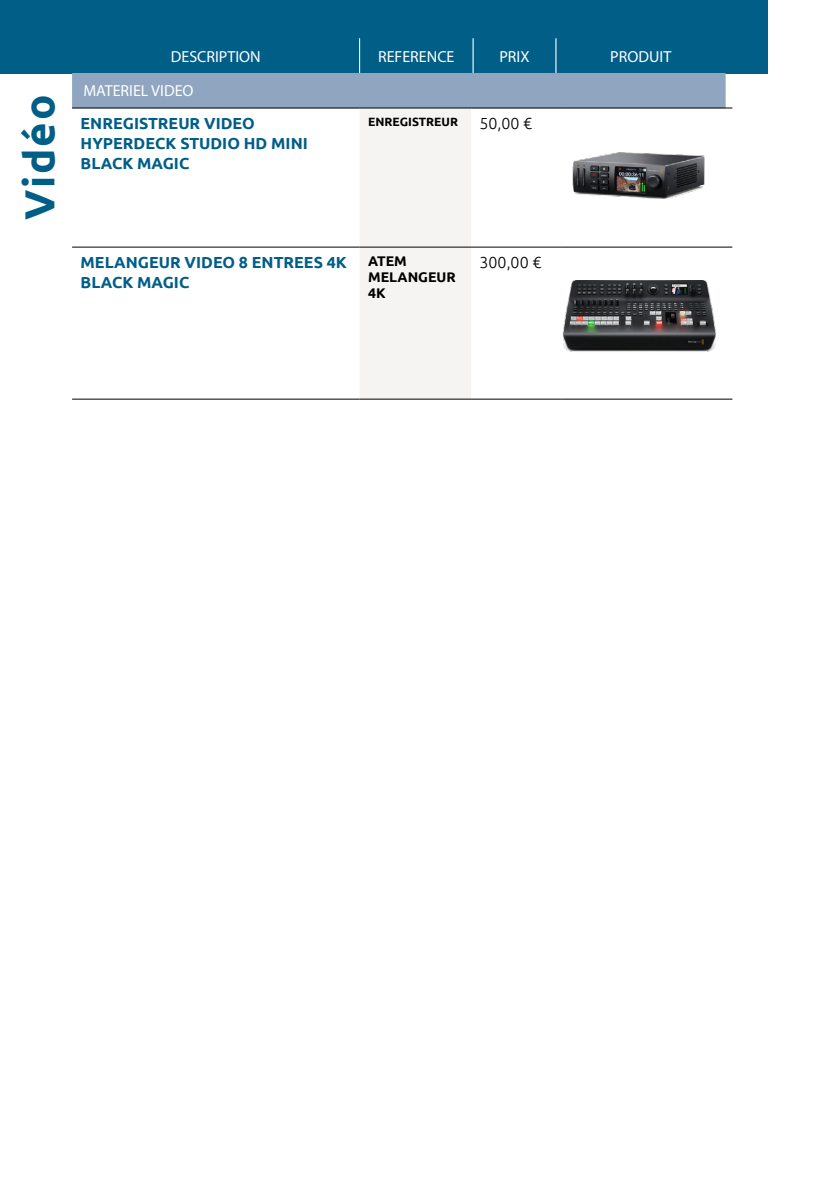
<style>
.page{position:relative;width:840px;height:1191px;background:#fff}
.page>*{position:absolute;margin:0;border:0;box-sizing:border-box;transform-origin:0 0}
.t1{font:700 42px "Ubuntu";letter-spacing:.04em;color:#005e87}
.t2{font:700 16px/20px "Ubuntu";color:#005e87}
.t3{font:16px "Myriad Pro";color:#fff}
.t4{font:300 16px "Ubuntu";color:#000}
.t5{font:700 14px/16px "Ubuntu";color:#000}
.t6{font:700 12px "Ubuntu";color:#000}
</style>
<div class="page">
<div style="left:0;top:0;width:767px;height:73px;background:#005e87"></div>
<svg style="left:72px;top:38px;width:653px;height:361px"></svg>
<hr style="left:72px;top:108px;width:287px;height:1px;background:#000">
<hr style="left:359px;top:108px;width:112px;height:1px;background:#000">
<hr style="left:471px;top:108px;width:90px;height:1px;background:#000">
<hr style="left:72px;top:399px;width:287px;height:1px;background:#000">
<hr style="left:359px;top:399px;width:112px;height:1px;background:#000">
<hr style="left:471px;top:399px;width:90px;height:1px;background:#000">
<hr style="left:561px;top:399px;width:171px;height:1px;background:#000">
<hr style="left:72px;top:247px;width:287px;height:1px;background:#000">
<hr style="left:359px;top:247px;width:112px;height:1px;background:#000">
<hr style="left:471px;top:247px;width:90px;height:1px;background:#000">
<hr style="left:561px;top:247px;width:171px;height:1px;background:#000">
<img style="left:533px;top:72px;width:212px;height:149px">
<img style="left:546px;top:280px;width:179px;height:72px">
<p class="t1" style="left:14px;top:220px;width:126px;rotate:-90deg">Vidéo</p>
<p class="t3" style="left:171px;top:46px;width:91px">DESCRIPTION</p>
<p class="t3" style="left:378px;top:46px;width:78px">REFERENCE</p>
<p class="t3" style="left:499px;top:46px;width:32px">PRIX</p>
<p class="t3" style="left:610px;top:46px;width:62px">PRODUIT</p>
<p class="t3" style="left:83px;top:81px;width:112px">MATERIEL VIDEO</p>
<p class="t2" style="left:81px;top:113px;width:229px">ENREGISTREUR VIDEO<br>HYPERDECK STUDIO HD MINI<br>BLACK MAGIC</p>
<p class="t6" style="left:368px;top:114px;width:91px">ENREGISTREUR</p>
<p class="t4" style="left:479px;top:114px;width:54px">50,00 €</p>
<p class="t2" style="left:81px;top:252px;width:268px">MELANGEUR VIDEO 8 ENTREES 4K</p>
<p class="t2" style="left:81px;top:272px;width:110px">BLACK MAGIC</p>
<p class="t5" style="left:368px;top:253px;width:40px">ATEM</p>
<p class="t5" style="left:368px;top:269px;width:89px">MELANGEUR<br>4K</p>
<p class="t4" style="left:479px;top:253px;width:63px">300,00 €</p>
</div>
